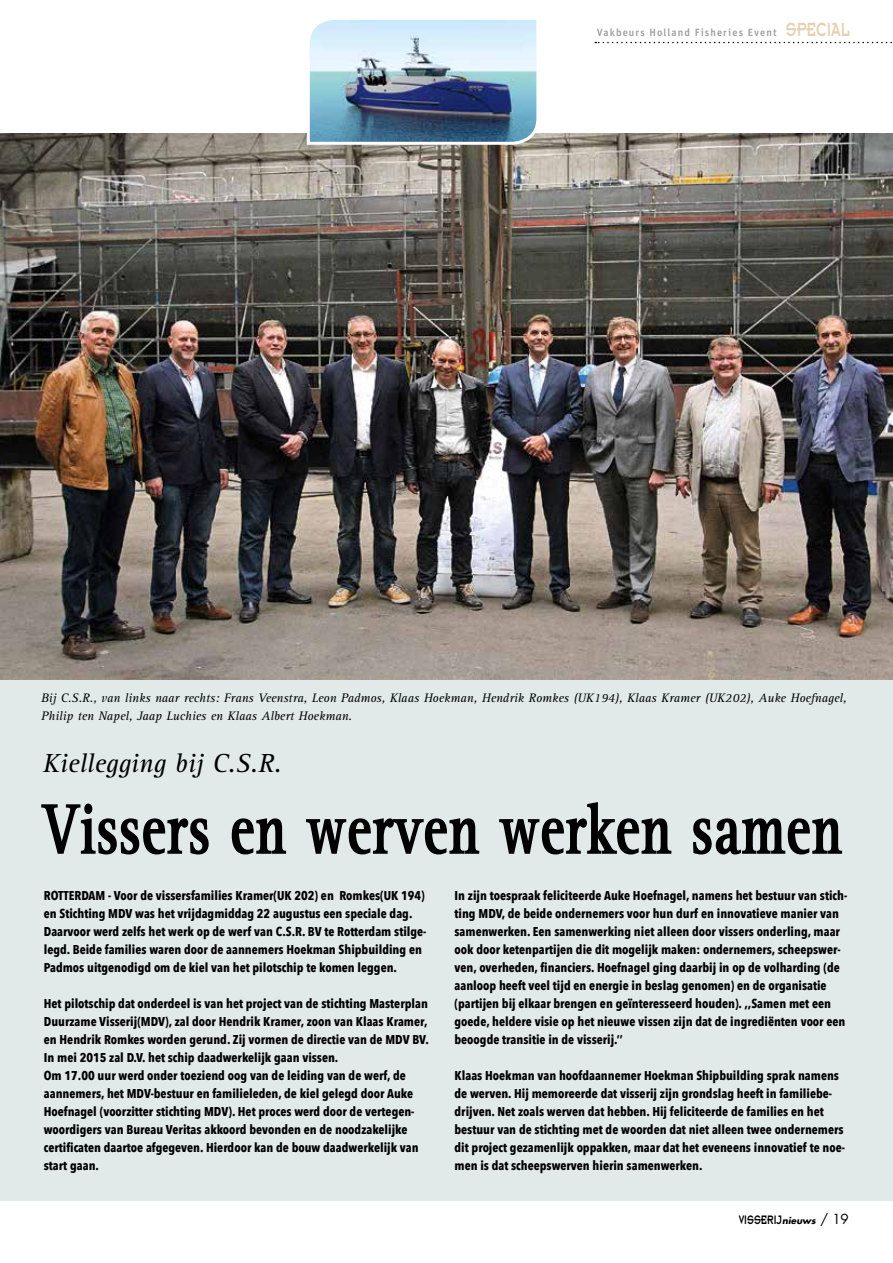
<style>
.page{position:relative;width:893px;height:1263px;background:#fff}
.page>*{position:absolute;margin:0;border:0;box-sizing:border-box;transform-origin:0 0}
.t1{font:700 72px "Rotis Serif";letter-spacing:.02em;color:#000;scale:.73 1}
.t2{font:italic 27px "Rotis Serif";color:#000}
.t3{font:13.5px "Insignia A";color:#000;scale:.75 1}
.t4{font:700 12.75px/18px "Avenir Next Condensed";color:#000}
.t5{font:italic 12.75px/18px "Rotis Serif";color:#000}
.t6{font:500 10.5px "Unit Pro";letter-spacing:.1em;color:#9c9d9d}
.t7{font:italic 700 9px "Futura";color:#000}
.s1{font-family:"Insignia A";font-weight:400;font-size:21px;color:#e5d2b3}
.s2{font-family:"Insignia A";font-weight:400;font-style:normal;font-size:13.5px}
.s3{font-weight:400;font-style:normal;font-size:13.5px}
</style>
<div class="page">
<svg style="left:595px;top:42px;width:297px;height:1px"></svg>
<div style="left:1px;top:674px;width:892px;height:526px;background:#e2e9e9"></div>
<img style="left:0;top:133px;width:893px;height:546px">
<svg style="left:41px;top:803px;width:168px;height:52px"></svg>
<svg style="left:231px;top:818px;width:56px;height:37px"></svg>
<svg style="left:306px;top:818px;width:174px;height:37px"></svg>
<svg style="left:499px;top:802px;width:173px;height:53px"></svg>
<svg style="left:693px;top:818px;width:150px;height:37px"></svg>
<img style="left:305px;top:20px;width:236px;height:126px">
<p class="t6" style="left:597px;top:26px;width:255px">Vakbeurs Holland Fisheries Event <span class="s1">SPECIAL</span></p>
<p class="t5" style="left:41px;top:689px;width:807px">Bij C.S.R., van links naar rechts: Frans Veenstra, Leon Padmos, Klaas Hoekman, Hendrik Romkes (UK194), Klaas Kramer (UK202), Auke Hoefnagel,<br>Philip ten Napel, Jaap Luchies en Klaas Albert Hoekman.</p>
<h2 class="t2" style="left:43px;top:748px;width:240px">Kiellegging bij C.S.R.</h2>
<h1 class="t1" style="left:43px;top:787px;width:1096px">Vissers en werven werken samen</h1>
<p class="t4" style="left:44px;top:886px;width:384px;text-indent:25px">ERDAM - Voor de vissersfamilies Kramer(UK 202) en Romkes(UK 194) en Stichting MDV was het vrijdagmiddag 22 augustus een speciale dag.<br>Daarvoor werd zelfs het werk op de werf van C.S.R. BV te Rotterdam stilge&shy;legd. Beide families waren door de aannemers Hoekman Shipbuilding en Padmos uitgenodigd om de kiel van het pilotschip te komen leggen.</p>
<p class="t4" style="left:44px;top:994px;width:386px">Het pilotschip dat onderdeel is van het project van de stichting Masterplan Duurzame Visserij(MDV), zal door Hendrik Kramer, zoon van Klaas Kramer, en Hendrik Romkes worden gerund. Zij vormen de directie van de MDV BV.<br>In mei 2015 zal D.V. het schip daadwerkelijk gaan vissen.<br>Om 17.00 uur werd onder toeziend oog van de leiding van de werf, de aannemers, het MDV-bestuur en familieleden, de kiel gelegd door Auke Hoefnagel (voorzitter stichting MDV). Het proces werd door de vertegen&shy;woordigers van Bureau Veritas akkoord bevonden en de noodzakelijke certificaten daartoe afgegeven. Hierdoor kan de bouw daadwerkelijk van start gaan.</p>
<p class="t4" style="left:44px;top:886px;width:8px">ROTT</p>
<p class="t4" style="left:455px;top:886px;width:394px">In zijn toespraak feliciteerde Auke Hoefnagel, namens het bestuur van stich&shy;ting MDV, de beide ondernemers voor hun durf en innovatieve manier van samenwerken. Een samenwerking niet alleen door vissers onderling, maar ook door ketenpartijen die dit mogelijk maken: ondernemers, scheepswer&shy;ven, overheden, financiers. Hoefnagel ging daarbij in op de volharding (de aanloop heeft veel tijd en energie in beslag genomen) en de organisatie (partijen bij elkaar brengen en geïnteresseerd houden). ,,Samen met een goede, heldere visie op het nieuwe vissen zijn dat de ingrediënten voor een beoogde transitie in de visserij.’’</p>
<p class="t4" style="left:455px;top:1067px;width:392px">Klaas Hoekman van hoofdaannemer Hoekman Shipbuilding sprak namens de werven. Hij memoreerde dat visserij zijn grondslag heeft in familiebe&shy;drijven. Net zoals werven dat hebben. Hij feliciteerde de families en het bestuur van de stichting met de woorden dat niet alleen twee ondernemers dit project gezamenlijk oppakken, maar dat het eveneens innovatief te noe&shy;men is dat scheepswerven hierin samenwerken.</p>
<p class="t3" style="left:739px;top:1213px;width:16px">VISSE</p>
<p class="t7" style="left:767px;top:1215px;width:83px"><span class="s2">RIJ</span>nieuws <span class="s3">/ 19</span></p>
</div>
